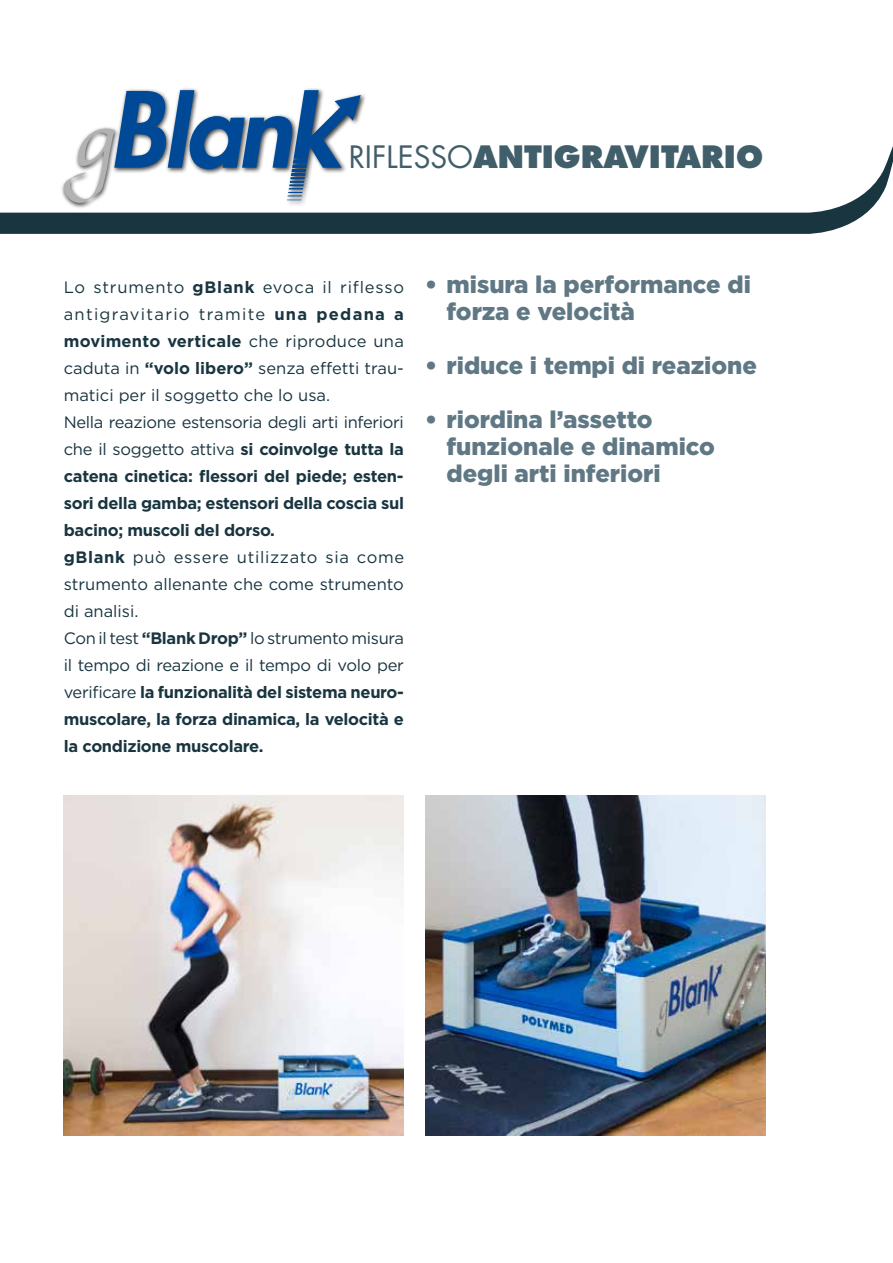
<style>
.page{position:relative;width:893px;height:1263px;background:#fff}
.page>*{position:absolute;margin:0;border:0;box-sizing:border-box;transform-origin:0 0}
.t1{font:800 30px "Futura";color:#415e6b}
.t2{font:900 24px/27px "Gotham";color:#5f7884}
.t3{font:16.5px/27px "Gotham";color:#193540}
.s1{font-weight:400}
.s2{font-weight:700}
</style>
<div class="page">
<svg style="left:0;top:146px;width:893px;height:88px"></svg>
<img style="left:425px;top:795px;width:340px;height:340px">
<img style="left:64px;top:795px;width:340px;height:340px">
<img style="left:0;top:213px;width:1px;height:922px">
<div style="left:61px;top:87px;width:305px;height:122px;background:#000;opacity:.75"></div>
<svg style="left:63px;top:90px;width:298px;height:113px"></svg>
<h1 class="t1" style="left:349px;top:139px;width:416px"><span class="s1">RIFLESSO</span>ANTIGRAVITARIO</h1>
<p class="t3" style="left:64px;top:273px;width:342px">Lo strumento <span class="s2">gBlank</span> evoca il riflesso antigravitario tramite <span class="s2">una pedana a movimento verticale</span> che riproduce una caduta in <span class="s2">“volo libero”</span> senza effetti trau&shy;matici per il soggetto che lo usa.<br>Nella reazione estensoria degli arti inferiori che il soggetto attiva <span class="s2">si coinvolge tutta la catena cinetica: flessori del piede; esten&shy;sori della gamba; estensori della coscia sul bacino; muscoli del dorso.<br>gBlank</span> può essere utilizzato sia come strumento allenante che come strumento di analisi.<br>Con il test <span class="s2">“Blank Drop”</span> lo strumento misura il tempo di reazione e il tempo di volo per verificare <span class="s2">la funzionalità del sistema neuro&shy;muscolare, la forza dinamica, la velocità e la condizione muscolare.</span></p>
<h2 class="t2" style="left:446px;top:270px;width:306px;text-indent:-21px">• misura la performance di forza e velocità</h2>
<h2 class="t2" style="left:425px;top:351px;width:333px">• riduce i tempi di reazione</h2>
<h2 class="t2" style="left:446px;top:405px;width:270px;text-indent:-21px">• riordina l’assetto funzionale e dinamico degli arti inferiori</h2>
</div>
